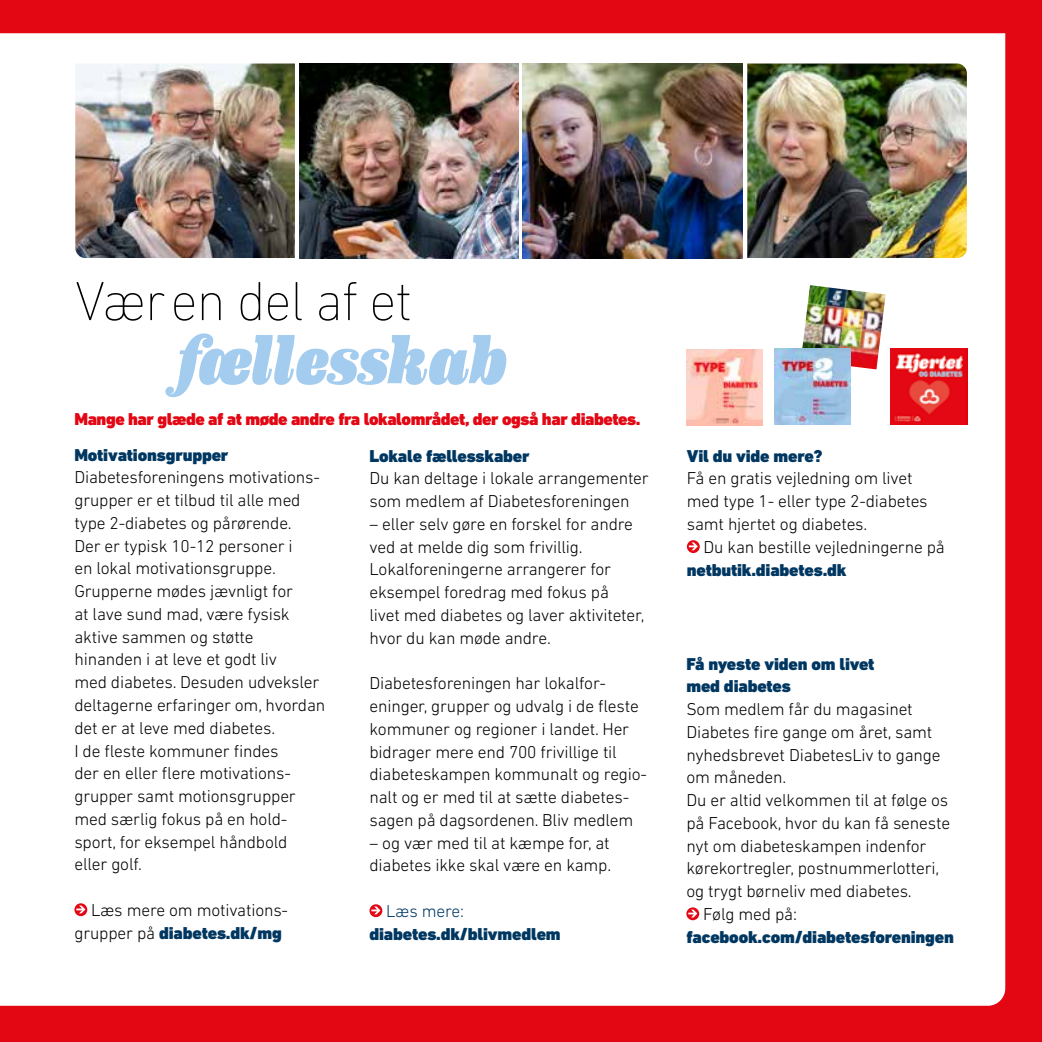
<style>
.page{position:relative;width:1042px;height:1042px;background:#e30613}
.page>*{position:absolute;margin:0;border:0;box-sizing:border-box;transform-origin:0 0}
.t1{font:italic 900 70px "Eames Century Modern";letter-spacing:-.02em;color:#a3ccee;scale:.96 1}
.t2{font:200 56px "DIN Next LT Pro";letter-spacing:-.02em;color:#000}
.t3{font:300 17.5px/22.8px "DIN Next LT Pro";letter-spacing:-.01em;color:#000}
.t4{font:900 17.5px/22.8px "DIN Next LT Pro";letter-spacing:-.01em;color:#003761}
.t5{font:900 17.5px "DIN Next LT Pro";letter-spacing:-.025em;color:#e30613}
.t6{font:300 17.5px "DIN Next LT Pro";letter-spacing:-.01em;color:#003761}
.s1{font-weight:900;color:#003761}
</style>
<div class="page">
<div style="left:0;top:33px;width:1005px;height:973px;background:#fff"></div>
<svg style="left:686px;top:907px;width:13px;height:13px"></svg>
<svg style="left:688px;top:909px;width:9px;height:8px"></svg>
<svg style="left:687px;top:540px;width:13px;height:13px"></svg>
<svg style="left:689px;top:542px;width:9px;height:8px"></svg>
<svg style="left:369px;top:904px;width:13px;height:13px"></svg>
<svg style="left:371px;top:906px;width:9px;height:8px"></svg>
<svg style="left:74px;top:903px;width:13px;height:13px"></svg>
<svg style="left:76px;top:905px;width:9px;height:8px"></svg>
<img style="left:75px;top:63px;width:220px;height:195px">
<img style="left:299px;top:63px;width:220px;height:195px">
<img style="left:523px;top:63px;width:219px;height:195px">
<img style="left:747px;top:63px;width:220px;height:195px">
<img style="left:891px;top:349px;width:76px;height:75px">
<img style="left:801px;top:285px;width:84px;height:84px">
<img style="left:686px;top:350px;width:76px;height:75px">
<img style="left:774px;top:349px;width:76px;height:75px">
<h2 class="t2" style="left:75px;top:269px;width:338px">Vær en del af et</h2>
<h1 class="t1" style="left:177px;top:306px;width:346px">fællesskab</h1>
<p class="t5" style="left:74px;top:408px;width:568px">Mange har glæde af at møde andre fra lokalområdet, der også har diabetes.</p>
<p class="t4" style="left:369px;top:444px;width:162px">Lokale fællesskaber</p>
<p class="t3" style="left:369px;top:467px;width:281px">Du kan deltage i lokale arrangementer som medlem af Diabetesforeningen</p>
<p class="t3" style="left:369px;top:512px;width:276px">– eller selv gøre en forskel for andre ved at melde dig som frivillig.<br>Lokalforeningerne arrangerer for eksempel foredrag med fokus på<br>livet med diabetes og laver aktiviteter, hvor du kan møde andre.</p>
<p class="t3" style="left:369px;top:672px;width:279px">Diabetesforeningen har lokalfor&shy;eninger, grupper og udvalg i de fleste kommuner og regioner i landet. Her bidrager mere end 700 frivillige til diabeteskampen kommunalt og regio&shy;nalt og er med til at sætte diabetes&shy;sagen på dagsordenen. Bliv medlem</p>
<p class="t3" style="left:369px;top:831px;width:243px">– og vær med til at kæmpe for, at diabetes ikke skal være en kamp.</p>
<p class="t6" style="left:386px;top:901px;width:79px">Læs mere:</p>
<p class="t4" style="left:369px;top:922px;width:193px">diabetes.dk/blivmedlem</p>
<p class="t4" style="left:74px;top:443px;width:156px">Motivationsgrupper</p>
<p class="t3" style="left:74px;top:466px;width:252px">Diabetesforeningens motivations&shy;grupper er et tilbud til alle med type 2-diabetes og pårørende.<br>Der er typisk 10-12 personer i<br>en lokal motivationsgruppe.<br>Grupperne mødes jævnligt for<br>at lave sund mad, være fysisk aktive sammen og støtte hinanden i at leve et godt liv<br>med diabetes. Desuden udveksler deltagerne erfaringer om, hvordan det er at leve med diabetes.<br>I de fleste kommuner findes<br>der en eller flere motivations&shy;grupper samt motionsgrupper med særlig fokus på en hold&shy;sport, for eksempel håndbold<br>eller golf.</p>
<p class="t3" style="left:74px;top:898px;width:215px;text-indent:17px">Læs mere om motivations&shy;grupper på <span class="s1">diabetes.dk/mg</span></p>
<p class="t4" style="left:687px;top:444px;width:137px">Vil du vide mere?</p>
<p class="t3" style="left:687px;top:467px;width:242px">Få en gratis vejledning om livet med type 1- eller type 2-diabetes samt hjertet og diabetes.</p>
<p class="t3" style="left:703px;top:535px;width:243px">Du kan bestille vejledningerne på</p>
<p class="t4" style="left:687px;top:558px;width:161px">netbutik.diabetes.dk</p>
<p class="t4" style="left:686px;top:652px;width:190px">Få nyeste viden om livet med diabetes</p>
<p class="t3" style="left:686px;top:697px;width:228px">Som medlem får du magasinet</p>
<p class="t3" style="left:686px;top:720px;width:247px">Diabetes fire gange om året, samt</p>
<p class="t3" style="left:686px;top:743px;width:256px">nyhedsbrevet DiabetesLiv to gange</p>
<p class="t3" style="left:686px;top:766px;width:101px">om måneden.</p>
<p class="t3" style="left:686px;top:788px;width:263px">Du er altid velkommen til at følge os</p>
<p class="t3" style="left:686px;top:811px;width:265px">på Facebook, hvor du kan få seneste</p>
<p class="t3" style="left:686px;top:834px;width:242px">nyt om diabeteskampen indenfor</p>
<p class="t3" style="left:686px;top:857px;width:254px">kørekortregler, postnummerlotteri,</p>
<p class="t3" style="left:686px;top:879px;width:227px">og trygt børneliv med diabetes.</p>
<p class="t3" style="left:703px;top:903px;width:95px">Følg med på:</p>
<p class="t4" style="left:686px;top:925px;width:269px">facebook.com/diabetesforeningen</p>
</div>
